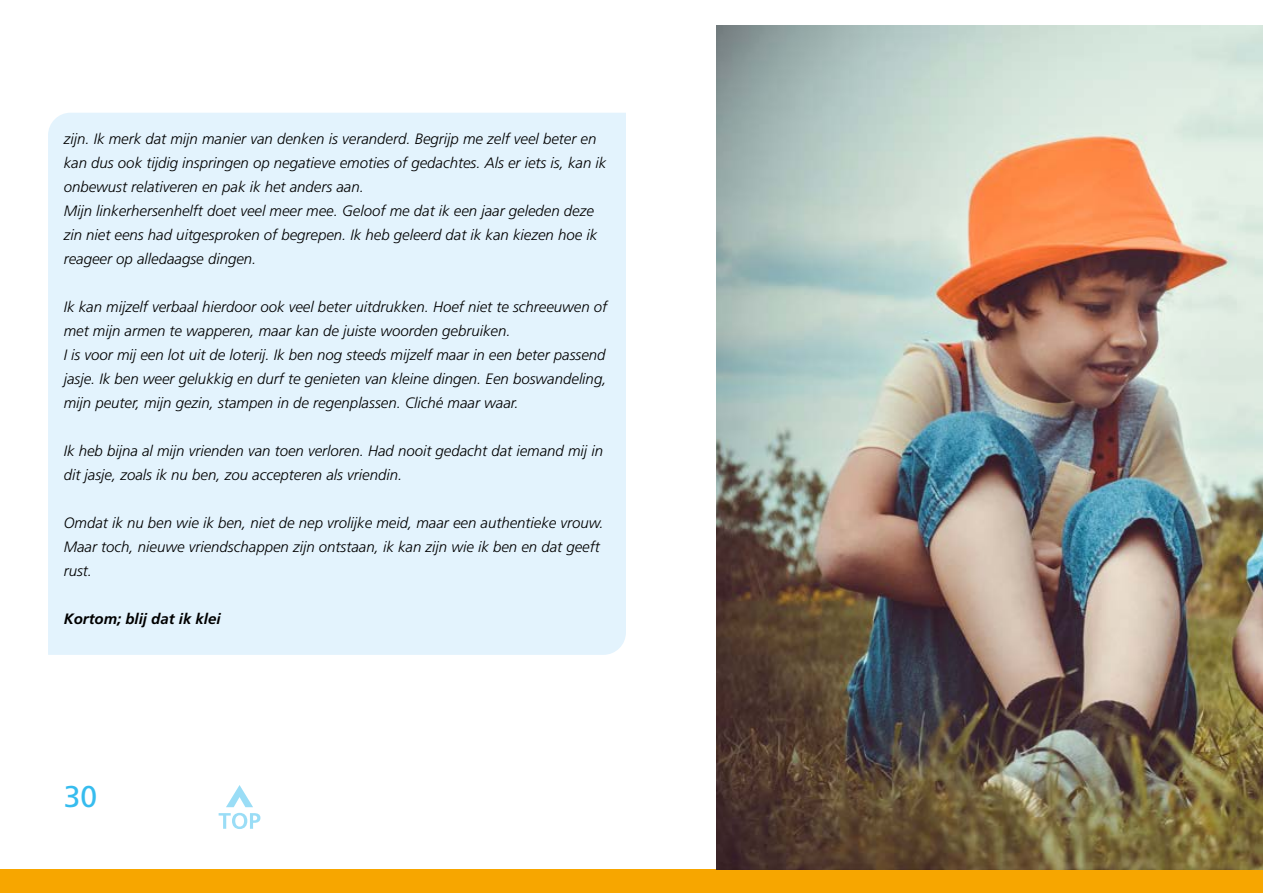
<style>
.page{position:relative;width:1263px;height:893px;background:#fff}
.page>*{position:absolute;margin:0;border:0;box-sizing:border-box;transform-origin:0 0}
.t1{font:30px "Frutiger";color:#36bcee}
.t2{font:italic 300 15px/24px "Frutiger";color:#000}
.t3{font:italic 700 15px "Frutiger";color:#000}
</style>
<div class="page">
<div style="left:0;top:869px;width:1263px;height:24px;background:#f7a600"></div>
<svg style="left:219px;top:813px;width:41px;height:16px"></svg>
<svg style="left:226px;top:785px;width:27px;height:22px"></svg>
<div style="left:48px;top:113px;width:578px;height:542px;background:#e3f3fd"></div>
<img style="left:716px;top:26px;width:547px;height:843px">
<p class="t2" style="left:64px;top:127px;width:544px">zijn. Ik merk dat mijn manier van denken is veranderd. Begrijp me zelf veel beter en kan dus ook tijdig inspringen op negatieve emoties of gedachtes. Als er iets is, kan ik onbewust relativeren en pak ik het anders aan.<br>Mijn linkerhersenhelft doet veel meer mee. Geloof me dat ik een jaar geleden deze zin niet eens had uitgesproken of begrepen. Ik heb geleerd dat ik kan kiezen hoe ik reageer op alledaagse dingen.</p>
<p class="t2" style="left:64px;top:295px;width:545px">Ik kan mijzelf verbaal hierdoor ook veel beter uitdrukken. Hoef niet te schreeuwen of met mijn armen te wapperen, maar kan de juiste woorden gebruiken.<br>I is voor mij een lot uit de loterij. Ik ben nog steeds mijzelf maar in een beter passend jasje. Ik ben weer gelukkig en durf te genieten van kleine dingen. Een boswandeling, mijn peuter, mijn gezin, stampen in de regenplassen. Cliché maar waar.</p>
<p class="t2" style="left:64px;top:439px;width:541px">Ik heb bijna al mijn vrienden van toen verloren. Had nooit gedacht dat iemand mij in dit jasje, zoals ik nu ben, zou accepteren als vriendin.</p>
<p class="t2" style="left:64px;top:511px;width:541px">Omdat ik nu ben wie ik ben, niet de nep vrolijke meid, maar een authentieke vrouw.<br>Maar toch, nieuwe vriendschappen zijn ontstaan, ik kan zijn wie ik ben en dat geeft rust.</p>
<p class="t3" style="left:64px;top:610px;width:158px">Kortom; blij dat ik klei</p>
<h1 class="t1" style="left:64px;top:779px;width:35px">30</h1>
</div>
